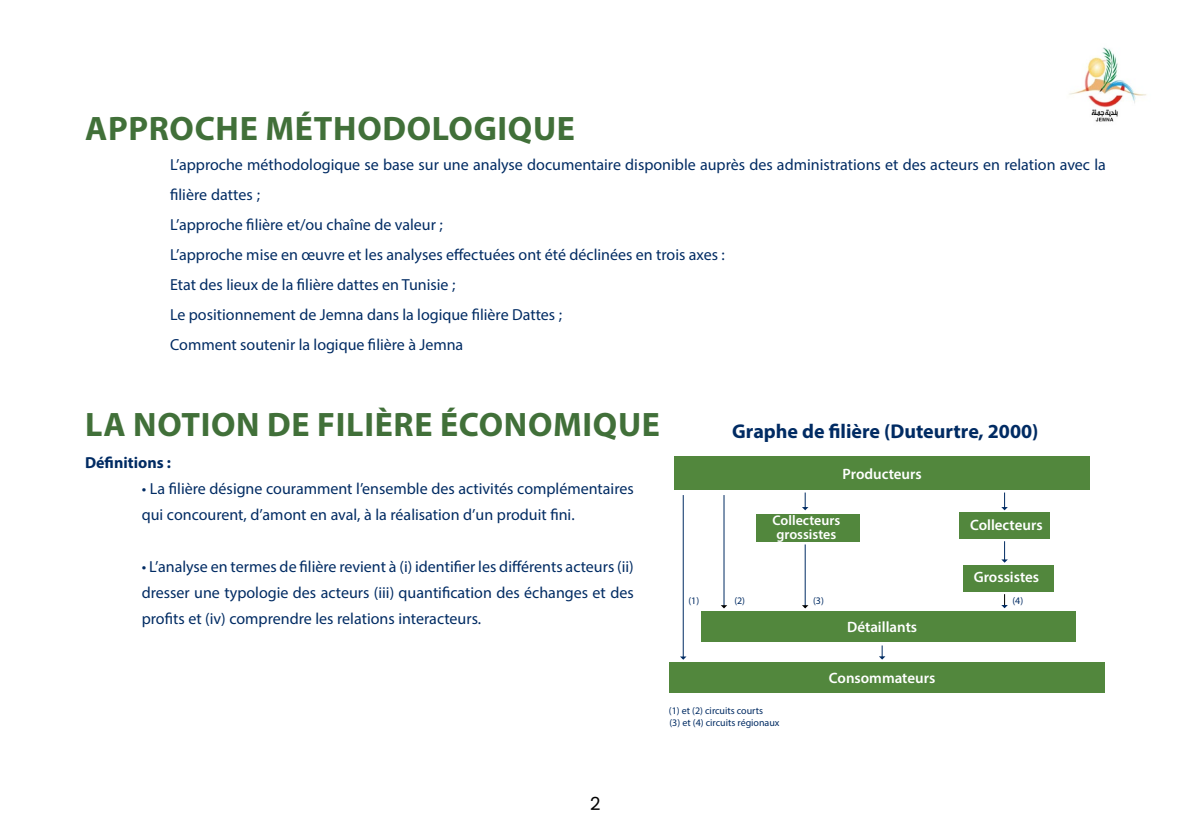
<style>
.page{position:relative;width:1191px;height:840px;background:#fff}
.page>*{position:absolute;margin:0;border:0;box-sizing:border-box;transform-origin:0 0}
.t1{font:700 34px "Myriad Pro";letter-spacing:.02em;color:#417039}
.t2{font:700 20px "Myriad Pro";color:#002b63}
.t3{font:18px "Poppins";color:#000}
.t4{font:16px/30px "Myriad Pro";color:#002b63}
.t5{font:700 16px "Myriad Pro";color:#002b63}
.t6{font:600 15px "Myriad Pro";color:#fff}
.t7{font:600 14px/14px "Myriad Pro";color:#fff}
.t8{font:10px/11.4px "Myriad Pro";color:#002b63}
</style>
<div class="page">
<div style="left:674px;top:456px;width:415px;height:34px;background:#52873d"></div>
<div style="left:701px;top:610px;width:374px;height:31px;background:#52873d"></div>
<div style="left:962px;top:564px;width:91px;height:27px;background:#52873d"></div>
<div style="left:959px;top:511px;width:91px;height:27px;background:#52873d"></div>
<div style="left:755px;top:513px;width:104px;height:28px;background:#52873d"></div>
<div style="left:669px;top:661px;width:436px;height:31px;background:#52873d"></div>
<hr style="left:682px;top:495px;width:1px;height:162px;background:#002b63">
<svg style="left:680px;top:656px;width:6px;height:3px"></svg>
<hr style="left:723px;top:495px;width:1px;height:111px;background:#002b63">
<svg style="left:721px;top:605px;width:6px;height:3px"></svg>
<hr style="left:804px;top:544px;width:1px;height:63px;background:#002b63">
<svg style="left:802px;top:605px;width:6px;height:3px"></svg>
<svg style="left:1001px;top:594px;width:6px;height:14px"></svg>
<svg style="left:879px;top:645px;width:6px;height:14px"></svg>
<svg style="left:1001px;top:541px;width:6px;height:21px"></svg>
<svg style="left:1001px;top:492px;width:6px;height:18px"></svg>
<svg style="left:802px;top:492px;width:6px;height:18px"></svg>
<img style="left:1069px;top:47px;width:78px;height:75px">
<h1 class="t1" style="left:85px;top:106px;width:491px">APPROCHE MÉTHODOLOGIQUE</h1>
<p class="t4" style="left:170px;top:149px;width:937px">L’approche méthodologique se base sur une analyse documentaire disponible auprès des administrations et des acteurs en relation avec la filière dattes ;<br>L’approche filière et/ou chaîne de valeur ;<br>L’approche mise en œuvre et les analyses effectuées ont été déclinées en trois axes :<br>Etat des lieux de la filière dattes en Tunisie ;<br>Le positionnement de Jemna dans la logique filière Dattes ;<br>Comment soutenir la logique filière à Jemna</p>
<h1 class="t1" style="left:85px;top:401px;width:576px">LA NOTION DE FILIÈRE ÉCONOMIQUE</h1>
<p class="t5" style="left:85px;top:451px;width:87px">DÉFINITIONS :</p>
<p class="t4" style="left:142px;top:475px;width:493px;line-height:26px">• La filière désigne couramment l’ensemble des activités complémentaires qui concourent, d’amont en aval, à la réalisation d’un produit fini.</p>
<p class="t4" style="left:142px;top:553px;width:493px;line-height:26px;text-align:justify">• L’analyse en termes de filière revient à (i) identifier les différents acteurs (ii) dresser une typologie des acteurs (iii) quantification des échanges et des profits et (iv) comprendre les relations interacteurs.</p>
<p class="t2" style="left:732px;top:417px;width:308px">GRAPHE DE FILIÈRE (DUTEURTRE, 2000)</p>
<p class="t6" style="left:842px;top:464px;width:81px">Producteurs</p>
<p class="t7" style="left:772px;top:512px;width:69px">Collecteurs grossistes</p>
<p class="t6" style="left:970px;top:515px;width:74px">Collecteurs</p>
<p class="t6" style="left:973px;top:567px;width:67px">Grossistes</p>
<p class="t8" style="left:688px;top:594px;width:12px">(1)</p>
<p class="t8" style="left:734px;top:594px;width:12px">(2)</p>
<p class="t8" style="left:813px;top:594px;width:12px">(3)</p>
<p class="t8" style="left:1012px;top:594px;width:12px">(4)</p>
<p class="t6" style="left:847px;top:617px;width:72px">Détaillants</p>
<p class="t8" style="left:669px;top:704px;width:112px">(1) et (2) circuits courts<br>(3) et (4) circuits régionaux</p>
<p class="t6" style="left:829px;top:667px;width:108px">Consommateurs</p>
<p class="t3" style="left:590px;top:792px;width:12px">2</p>
</div>
